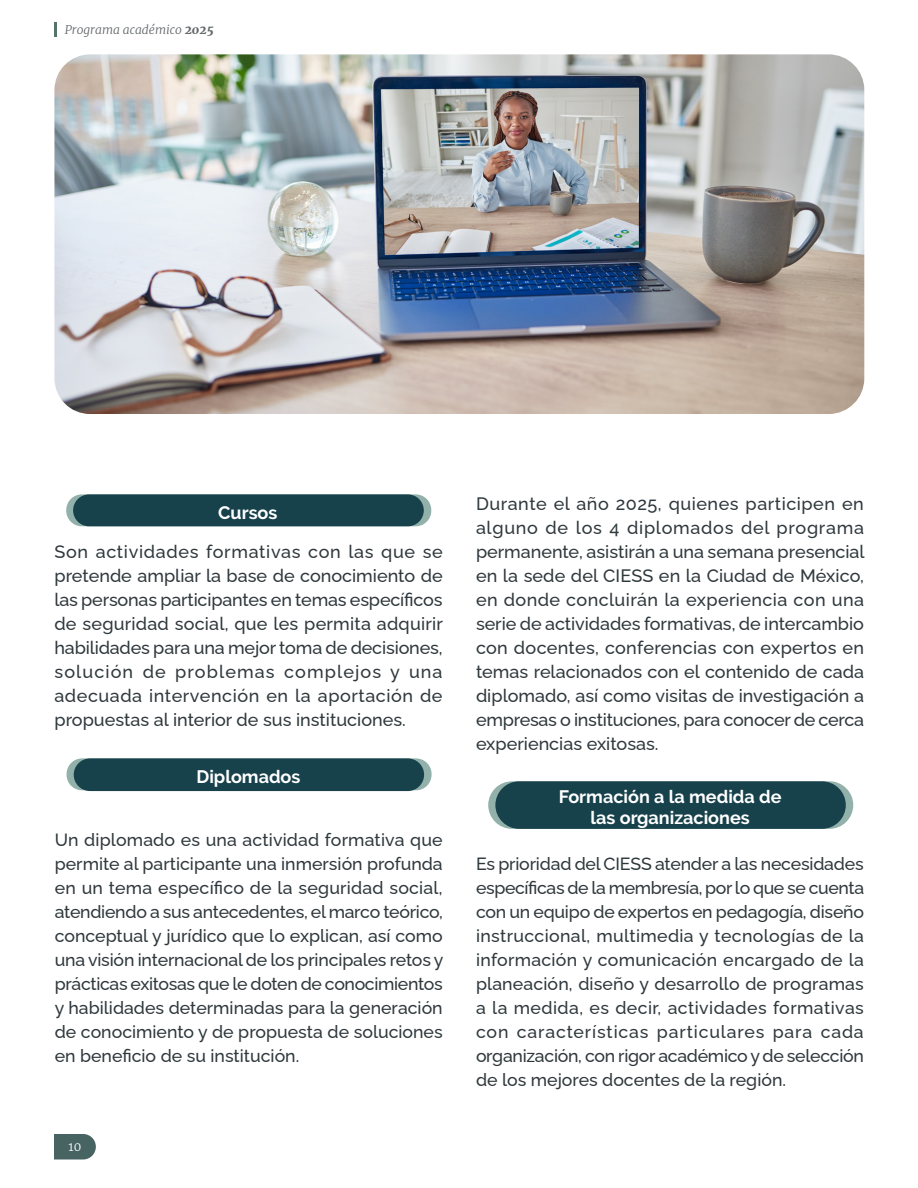
<style>
.page{position:relative;width:918px;height:1188px;background:#fff}
.page>*{position:absolute;margin:0;border:0;box-sizing:border-box;transform-origin:0 0}
.Parrafo_Inicio{font:100 18px/24px "Raleway";color:#2f383c;text-align:justify}
.t1{font:700 18px "Raleway";color:#fff}
.Parrafo_Inicio-2{font:100 17.7px/24px "Raleway";color:#2f383c;text-align:justify}
.t2{font:italic 300 12px "Merriweather";color:#636769}
.t3{font:300 12px "Merriweather";color:#fff}
.s1{font-weight:900}
</style>
<div class="page">
<hr style="left:54px;top:23px;width:3px;height:14px;background:#557368">
<svg style="left:54px;top:1134px;width:42px;height:26px"></svg>
<img style="left:54px;top:54px;width:810px;height:360px">
<div style="left:66px;top:494px;width:365px;height:32px;background:#92b1aa;border-radius:16px"></div>
<div style="left:73px;top:494px;width:351px;height:32px;background:#17414b;border-radius:16px"></div>
<div style="left:67px;top:758px;width:365px;height:32px;background:#92b1aa;border-radius:16px"></div>
<div style="left:74px;top:758px;width:350px;height:33px;background:#17414b;border-radius:16px"></div>
<div style="left:488px;top:781px;width:365px;height:48px;background:#92b1aa;border-radius:24px"></div>
<div style="left:495px;top:781px;width:351px;height:48px;background:#17414b;border-radius:24px"></div>
<p class="t2" style="left:65px;top:22px;width:150px">Programa académico <span class="s1">2025</span></p>
<p class="t1" style="left:218px;top:502px;width:61px">Cursos</p>
<p class="Parrafo_Inicio" style="left:54px;top:538px;width:390px">Son actividades formativas con las que se pretende ampliar la base de conocimiento de las personas participantes en temas específicos de seguridad social, que les permita adquirir habilidades para una mejor toma de decisiones, solución de problemas complejos y una adecuada intervención en la aportación de propuestas al interior de sus instituciones.</p>
<p class="t1" style="left:196px;top:767px;width:106px">Diplomados</p>
<p class="Parrafo_Inicio-2" style="left:55px;top:826px;width:390px">Un diplomado es una actividad formativa que permite al participante una inmersión profunda en un tema específico de la seguridad social, atendiendo a sus antecedentes, el marco teórico, conceptual y jurídico que lo explican, así como una visión internacional de los principales retos y prácticas exitosas que le doten de conocimientos y habilidades determinadas para la generación de conocimiento y de propuesta de soluciones en beneficio de su institución.</p>
<p class="t3" style="left:69px;top:1138px;width:14px">10</p>
<p class="Parrafo_Inicio" style="left:476px;top:490px;width:390px">Durante el año 2025, quienes participen en alguno de los 4 diplomados del programa permanente, asistirán a una semana presencial en la sede del CIESS en la Ciudad de México, en donde concluirán la experiencia con una serie de actividades formativas, de intercambio con docentes, conferencias con expertos en temas relacionados con el contenido de cada diplomado, así como visitas de investigación a empresas o instituciones, para conocer de cerca experiencias exitosas.</p>
<p class="t1" style="left:559px;top:786px;width:224px">Formación a la medida de</p>
<p class="t1" style="left:590px;top:808px;width:161px">las organizaciones</p>
<p class="Parrafo_Inicio-2" style="left:476px;top:850px;width:390px">Es prioridad del CIESS atender a las necesidades específicas de la membresía, por lo que se cuenta con un equipo de expertos en pedagogía, diseño instruccional, multimedia y tecnologías de la información y comunicación encargado de la planeación, diseño y desarrollo de programas a la medida, es decir, actividades formativas con características particulares para cada organización, con rigor académico y de selección de los mejores docentes de la región.</p>
</div>
